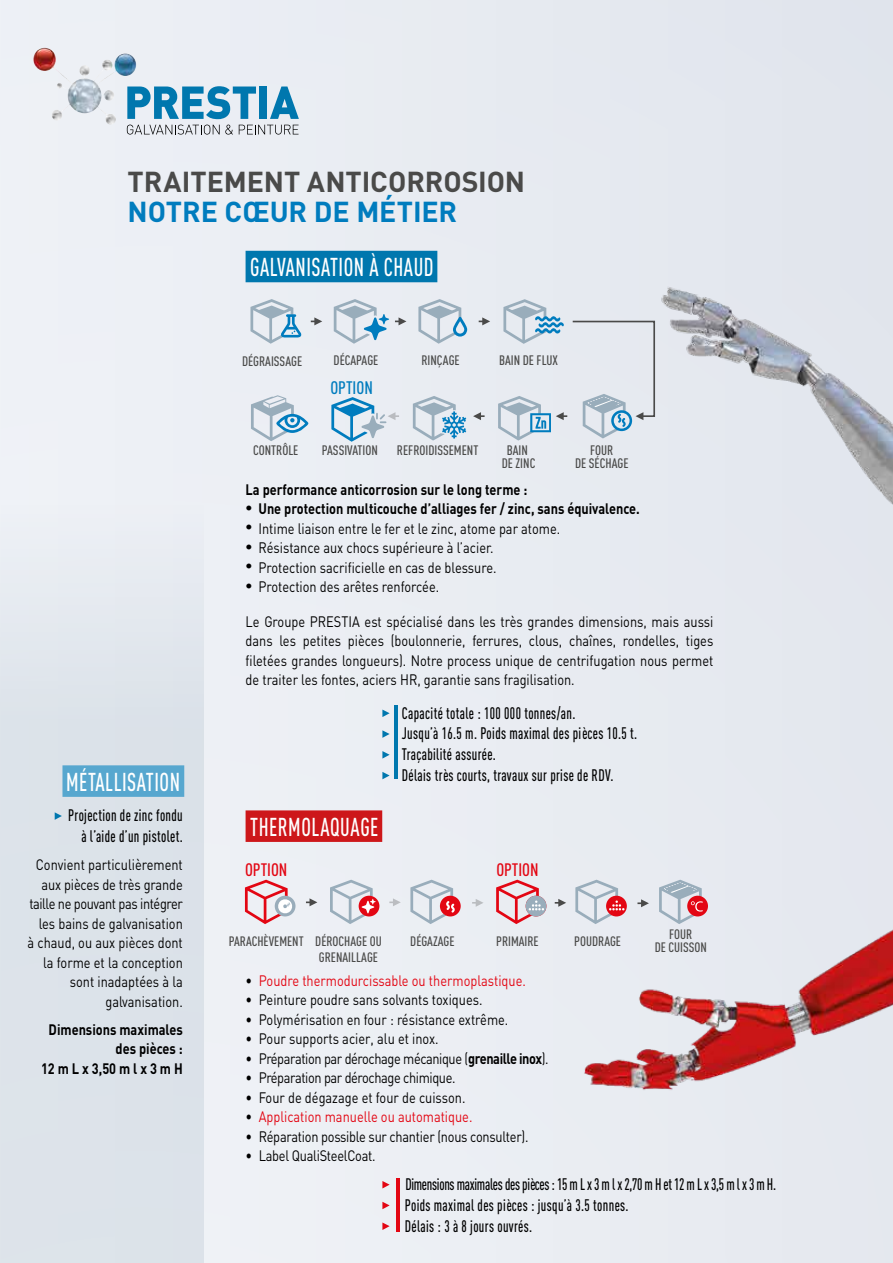
<style>
.page{position:relative;width:893px;height:1263px;background:#e9ecf2}
.page>*{position:absolute;margin:0;border:0;box-sizing:border-box;transform-origin:0 0}
.t1{font:700 28.5px "DIN";letter-spacing:-.005em;color:#4a4a49}
.t2{font:700 28.5px "DIN";letter-spacing:-.005em;color:#007cbe}
.t3{font:500 25.5px "DIN Cond";letter-spacing:.025em;color:#fff;scale:.85 1}
.t4{font:500 17.85px "DIN Cond";color:#e30613}
.t5{font:500 17.85px "DIN Cond";color:#007cbe}
.t6{font:500 16.5px/20.7px "DIN Cond";letter-spacing:.025em;color:#000;scale:.85 1}
.t7{font:15px/19.5px "DIN";color:#000;text-align:right;scale:.85 1}
.t8{font:700 15px/19.5px "DIN";color:#000;text-align:right;scale:.85 1}
.t9{font:15px "DIN";letter-spacing:-.03em;color:#000;scale:.85 1}
.t10{font:15px "DIN";color:#e30613;scale:.85 1}
.t11{font:15px "DIN";letter-spacing:-.02em;color:#000;scale:.85 1}
.t12{font:500 13.5px/12.8px "DIN Cond";color:#4a4a49;text-align:center}
.s1{font-family:"DIN Cond";font-weight:400}
.s2{font-family:"DIN Cond"}
.s3{color:#000}
.s4{font-weight:700}
</style>
<div class="page">
<div style="left:0;top:499px;width:204px;height:764px;background:linear-gradient(to bottom,#e4e9ef,#d9e0e7)"></div>
<svg style="left:55px;top:812px;width:7px;height:8px"></svg>
<div style="left:62px;top:765px;width:122px;height:32px;background:#57a7cf"></div>
<img style="left:182px;top:250px;width:711px;height:1013px">
<svg style="left:418px;top:299px;width:49px;height:45px"></svg>
<svg style="left:334px;top:299px;width:55px;height:45px"></svg>
<svg style="left:250px;top:299px;width:51px;height:45px"></svg>
<svg style="left:311px;top:317px;width:11px;height:8px"></svg>
<svg style="left:395px;top:317px;width:11px;height:8px"></svg>
<svg style="left:473px;top:412px;width:12px;height:8px"></svg>
<svg style="left:251px;top:395px;width:57px;height:46px"></svg>
<svg style="left:479px;top:317px;width:11px;height:8px"></svg>
<svg style="left:498px;top:299px;width:158px;height:142px"></svg>
<svg style="left:331px;top:397px;width:68px;height:45px"></svg>
<svg style="left:413px;top:396px;width:53px;height:45px"></svg>
<div style="left:246px;top:251px;width:191px;height:31px;background:#0077ae"></div>
<hr style="left:395px;top:705px;width:3px;height:74px;background:#0077ae">
<svg style="left:382px;top:709px;width:8px;height:8px"></svg>
<svg style="left:382px;top:730px;width:8px;height:8px"></svg>
<svg style="left:382px;top:751px;width:8px;height:7px"></svg>
<svg style="left:382px;top:772px;width:8px;height:7px"></svg>
<svg style="left:472px;top:899px;width:12px;height:8px"></svg>
<svg style="left:389px;top:898px;width:12px;height:8px"></svg>
<svg style="left:306px;top:898px;width:11px;height:8px"></svg>
<div style="left:359px;top:896px;width:20px;height:20px;background:#e30613;border-radius:50%"></div>
<svg style="left:330px;top:880px;width:46px;height:44px"></svg>
<div style="left:275px;top:896px;width:20px;height:20px;background:#99adbb;border-radius:50%"></div>
<svg style="left:245px;top:880px;width:48px;height:44px"></svg>
<svg style="left:637px;top:899px;width:12px;height:8px"></svg>
<svg style="left:555px;top:899px;width:11px;height:8px"></svg>
<div style="left:687px;top:896px;width:21px;height:20px;background:#e30613;border-radius:50%"></div>
<svg style="left:659px;top:880px;width:44px;height:44px"></svg>
<div style="left:440px;top:896px;width:21px;height:20px;background:#e30613;border-radius:50%"></div>
<svg style="left:410px;top:880px;width:45px;height:44px"></svg>
<svg style="left:606px;top:896px;width:21px;height:20px"></svg>
<svg style="left:575px;top:880px;width:50px;height:44px"></svg>
<div style="left:526px;top:896px;width:20px;height:20px;background:#99adbb;border-radius:50%"></div>
<svg style="left:496px;top:880px;width:48px;height:44px"></svg>
<div style="left:246px;top:810px;width:136px;height:32px;background:#cd171a"></div>
<svg style="left:382px;top:1181px;width:8px;height:7px"></svg>
<svg style="left:382px;top:1202px;width:8px;height:7px"></svg>
<svg style="left:382px;top:1222px;width:8px;height:8px"></svg>
<hr style="left:396px;top:1178px;width:3px;height:53px;background:#e30613">
<svg style="left:136px;top:86px;width:120px;height:33px"></svg>
<div style="left:259px;top:87px;width:8px;height:32px;background:#0077ae"></div>
<svg style="left:270px;top:87px;width:29px;height:32px"></svg>
<svg style="left:127px;top:125px;width:106px;height:10px"></svg>
<svg style="left:239px;top:125px;width:60px;height:10px"></svg>
<img style="left:33px;top:48px;width:103px;height:77px">
<h1 class="t1" style="left:128px;top:163px;width:399px">TRAITEMENT ANTICORROSION</h1>
<h1 class="t2" style="left:128px;top:193px;width:331px">NOTRE CŒUR DE MÉTIER</h1>
<h2 class="t3" style="left:250px;top:252px;width:217px">GALVANISATION À CHAUD</h2>
<p class="t12" style="left:242px;top:354px;width:62px">DÉGRAISSAGE</p>
<p class="t12" style="left:334px;top:354px;width:46px">DÉCAPAGE</p>
<p class="t12" style="left:421px;top:354px;width:40px">RINÇAGE</p>
<p class="t5" style="left:330px;top:377px;width:44px">OPTION</p>
<p class="t12" style="left:499px;top:354px;width:60px">BAIN DE FLUX</p>
<h2 class="t3" style="left:66px;top:767px;width:135px">MÉTALLISATION</h2>
<p class="t6" style="left:68px;top:805px;width:136px;text-align:right">Projection de zinc fondu à l’aide d’un pistolet.</p>
<p class="t7" style="left:28px;top:855px;width:184px">Convient particulièrement aux pièces de très grande taille ne pouvant pas intégrer les bains de galvanisation<br>à chaud, ou aux pièces dont la forme et la conception sont inadaptées à la galvanisation.</p>
<p class="t8" style="left:41px;top:1019px;width:168px">Dimensions maximales des pièces :<br>12 m L x 3,50 m l x 3 m H</p>
<p class="t12" style="left:253px;top:444px;width:47px">CONTRÔLE</p>
<p class="t12" style="left:322px;top:443px;width:58px">PASSIVATION</p>
<p class="t12" style="left:397px;top:443px;width:83px">REFROIDISSEMENT</p>
<p class="t12" style="left:575px;top:443px;width:55px">FOUR<br>DE SÉCHAGE</p>
<p class="t12" style="left:502px;top:443px;width:35px">BAIN<br>DE ZINC</p>
<p class="t8" style="left:246px;top:479px;width:333px">La performance anticorrosion sur le long terme :</p>
<p class="t8" style="left:246px;top:498px;width:465px"><span class="s1">•</span> Une protection multicouche d’alliages fer / zinc, sans équivalence.</p>
<p class="t7" style="left:246px;top:518px;width:372px"><span class="s2">•</span> Intime liaison entre le fer et le zinc, atome par atome.</p>
<p class="t7" style="left:246px;top:538px;width:293px"><span class="s2">•</span> Résistance aux chocs supérieure à l’acier.</p>
<p class="t7" style="left:246px;top:557px;width:297px"><span class="s2">•</span> Protection sacrificielle en cas de blessure.</p>
<p class="t7" style="left:246px;top:577px;width:229px"><span class="s2">•</span> Protection des arêtes renforcée.</p>
<p class="t7" style="left:246px;top:611px;width:552px;text-align:justify">Le Groupe PRESTIA est spécialisé dans les très grandes dimensions, mais aussi dans les petites pièces (boulonnerie, ferrures, clous, chaînes, rondelles, tiges filetées grandes longueurs). Notre process unique de centrifugation nous permet de traiter les fontes, aciers HR, garantie sans fragilisation.</p>
<p class="t6" style="left:402px;top:702px;width:278px">Capacité totale : 100 000 tonnes/an.<br>Jusqu’à 16.5 m. Poids maximal des pièces 10.5 t.<br>Traçabilité assurée.<br>Délais très courts, travaux sur prise de RDV.</p>
<h2 class="t3" style="left:250px;top:812px;width:153px">THERMOLAQUAGE</h2>
<p class="t4" style="left:245px;top:859px;width:44px">OPTION</p>
<p class="t4" style="left:496px;top:859px;width:44px">OPTION</p>
<p class="t12" style="left:229px;top:935px;width:76px">PARACHÈVEMENT</p>
<p class="t12" style="left:574px;top:934px;width:48px">POUDRAGE</p>
<p class="t12" style="left:655px;top:928px;width:54px">FOUR<br>DE CUISSON</p>
<p class="t12" style="left:410px;top:934px;width:46px">DÉGAZAGE</p>
<p class="t12" style="left:496px;top:935px;width:44px">PRIMAIRE</p>
<p class="t12" style="left:315px;top:933px;width:68px;line-height:16.2px;text-align:left">DÉROCHAGE OU<br>GRENAILLAGE</p>
<p class="t10" style="left:246px;top:971px;width:331px"><span class="s3">•</span> Poudre thermodurcissable ou thermoplastique.</p>
<p class="t7" style="left:246px;top:990px;width:280px">• Peinture poudre sans solvants toxiques.</p>
<p class="t7" style="left:246px;top:1009px;width:311px">• Polymérisation en four : résistance extrême.</p>
<p class="t7" style="left:246px;top:1029px;width:229px">• Pour supports acier, alu et inox.</p>
<p class="t9" style="left:246px;top:1049px;width:358px">• Préparation par dérochage mécanique (<span class="s4">grenaille inox</span>).</p>
<p class="t9" style="left:246px;top:1068px;width:249px">• Préparation par dérochage chimique.</p>
<p class="t7" style="left:246px;top:1087px;width:260px">• Four de dégazage et four de cuisson.</p>
<p class="t10" style="left:246px;top:1107px;width:268px"><span class="s3">•</span> Application manuelle ou automatique.</p>
<p class="t11" style="left:246px;top:1127px;width:334px">• Réparation possible sur chantier (nous consulter).</p>
<p class="t11" style="left:246px;top:1146px;width:155px">• Label QualiSteelCoat.</p>
<p class="t6" style="left:405px;top:1173px;width:438px">Dimensions maximales des pièces : 15 m L x 3 m l x 2,70 m H et 12 m L x 3,5 m l x 3 m H.<br>Poids maximal des pièces : jusqu’à 3.5 tonnes.<br>Délais : 3 à 8 jours ouvrés.</p>
</div>
